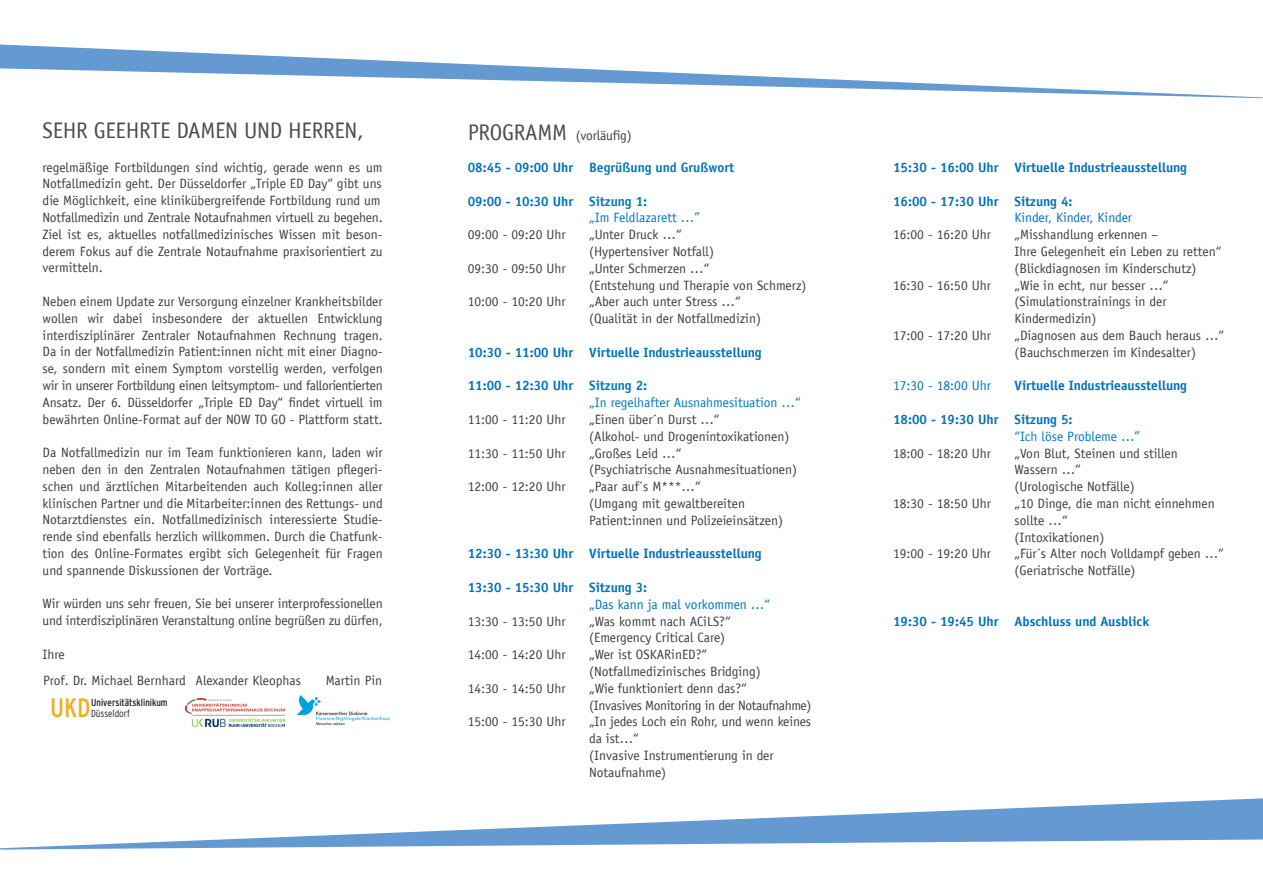
<style>
.page{position:relative;width:1263px;height:893px;background:#fff}
.page>*{position:absolute;margin:0;border:0;box-sizing:border-box;transform-origin:0 0}
.t1{font:condensed 26.7px "Interstate";color:#faab1a}
.t2{font:22.5px "Officina Sans";letter-spacing:-.015em;color:#4b4c4d}
.t3{font:13.5px/16.8px "Officina Sans";color:#3e3e3f}
.t4{font:700 13.5px "Officina Sans";color:#0072bc}
.t5{font:13.5px/16.8px "Officina Sans";color:#007ac0}
.t6{font:13.5px/16.8px "Officina Sans";letter-spacing:-.025em;color:#3e3e3f}
.t7{font:13.5px "Officina Sans";color:#0072bc}
.t8{font:700 13.5px "Officina Sans";color:#007ac0}
.t9{font:condensed 10.2px "Interstate";color:#231f20}
.t10{font:300 condensed 10.2px "Interstate";color:#231f20}
.s1{font-size:22.5px;color:#4b4c4d}
.s2{color:#0072bc}
.s3{font-weight:700;color:#0072bc}
.s4{font-weight:700}
</style>
<div class="page">
<svg style="left:0;top:798px;width:1263px;height:52px"></svg>
<svg style="left:0;top:44px;width:1263px;height:54px"></svg>
<img style="left:186px;top:698px;width:98px;height:28px">
<img style="left:296px;top:696px;width:94px;height:29px">
<h2 class="t2" style="left:43px;top:117px;width:323px">SEHR GEEHRTE DAMEN UND HERREN,</h2>
<p class="t3" style="left:43px;top:159px;width:342px">regelmäßige Fortbildungen sind wichtig, gerade wenn es um Notfallmedizin geht. Der Düsseldorfer „Triple ED Day“ gibt uns die Möglichkeit, eine klinikübergreifende Fortbildung rund um Notfallmedizin und Zentrale Notaufnahmen virtuell zu begehen.<br>Ziel ist es, aktuelles notfallmedizinisches Wissen mit beson&shy;derem Fokus auf die Zentrale Notaufnahme praxisorientiert zu vermitteln.</p>
<p class="t3" style="left:43px;top:293px;width:342px;text-align:justify">Neben einem Update zur Versorgung einzelner Krankheitsbilder wollen wir dabei insbesondere der aktuellen Entwicklung interdisziplinärer Zentraler Notaufnahmen Rechnung tragen.<br>Da in der Notfallmedizin Patient:innen nicht mit einer Diagno&shy;se, sondern mit einem Symptom vorstellig werden, verfolgen wir in unserer Fortbildung einen leitsymptom- und fallorientierten Ansatz. Der 6. Düsseldorfer „Triple ED Day“ findet virtuell im bewährten Online-Format auf der NOW TO GO - Plattform statt.</p>
<p class="t3" style="left:43px;top:444px;width:342px;text-align:justify">Da Notfallmedizin nur im Team funktionieren kann, laden wir neben den in den Zentralen Notaufnahmen tätigen pflegeri&shy;schen und ärztlichen Mitarbeitenden auch Kolleg:innen aller klinischen Partner und die Mitarbeiter:innen des Rettungs- und Notarztdienstes ein. Notfallmedizinisch interessierte Studie&shy;rende sind ebenfalls herzlich willkommen. Durch die Chatfunk&shy;tion des Online-Formates ergibt sich Gelegenheit für Fragen und spannende Diskussionen der Vorträge.</p>
<p class="t3" style="left:43px;top:595px;width:342px">Wir würden uns sehr freuen, Sie bei unserer interprofessionellen und interdisziplinären Veranstaltung online begrüßen zu dürfen,</p>
<p class="t3" style="left:43px;top:646px;width:24px">Ihre</p>
<p class="t3" style="left:43px;top:672px;width:259px">Prof. Dr. Michael Bernhard Alexander Kleophas</p>
<p class="t3" style="left:326px;top:672px;width:58px">Martin Pin</p>
<h1 class="t1" style="left:50px;top:693px;width:42px">UKD</h1>
<p class="t9" style="left:91px;top:697px;width:78px">Universitätsklinikum</p>
<p class="t10" style="left:91px;top:708px;width:40px">Düsseldorf</p>
<p class="t3" style="left:468px;top:127px;width:165px"><span class="s1">PROGRAMM</span> (vorläufig)</p>
<p class="t8" style="left:468px;top:159px;width:268px"><span class="s2">08:45 - 09:00 Uhr</span> Begrüßung und Grußwort</p>
<p class="t5" style="left:589px;top:193px;width:112px;text-indent:-121px"><span class="s3">09:00 - 10:30 Uhr</span> <span class="s4">Sitzung 1:<br></span>„Im Feldlazarett …”</p>
<p class="t3" style="left:468px;top:226px;width:99px">09:00 - 09:20 Uhr</p>
<p class="t3" style="left:589px;top:226px;width:126px">„Unter Druck …“ (Hypertensiver Notfall)</p>
<p class="t3" style="left:468px;top:260px;width:99px">09:30 - 09:50 Uhr</p>
<p class="t3" style="left:589px;top:260px;width:219px">„Unter Schmerzen …“<br>(Entstehung und Therapie von Schmerz)</p>
<p class="t3" style="left:468px;top:293px;width:99px">10:00 - 10:20 Uhr</p>
<p class="t3" style="left:589px;top:293px;width:173px">„Aber auch unter Stress …“ (Qualität in der Notfallmedizin)</p>
<p class="t4" style="left:468px;top:344px;width:296px">10:30 - 11:00 Uhr Virtuelle Industrieausstellung</p>
<p class="t5" style="left:589px;top:377px;width:213px;text-indent:-121px"><span class="s3">11:00 - 12:30 Uhr</span> <span class="s4">Sitzung 2:<br></span>„In regelhafter Ausnahmesituation …“</p>
<p class="t3" style="left:468px;top:411px;width:99px">11:00 - 11:20 Uhr</p>
<p class="t3" style="left:589px;top:411px;width:202px">„Einen über´n Durst …“<br>(Alkohol- und Drogenintoxikationen)</p>
<p class="t3" style="left:468px;top:445px;width:99px">11:30 - 11:50 Uhr</p>
<p class="t3" style="left:589px;top:445px;width:209px">„Großes Leid …“<br>(Psychiatrische Ausnahmesituationen)</p>
<p class="t3" style="left:468px;top:478px;width:99px">12:00 - 12:20 Uhr</p>
<p class="t3" style="left:589px;top:478px;width:195px">„Paar auf´s M***…“<br>(Umgang mit gewaltbereiten<br>Patient:innen und Polizeieinsätzen)</p>
<p class="t4" style="left:468px;top:545px;width:296px">12:30 - 13:30 Uhr Virtuelle Industrieausstellung</p>
<p class="t4" style="left:468px;top:579px;width:181px">13:30 - 15:30 Uhr Sitzung 3:</p>
<p class="t7" style="left:589px;top:596px;width:182px">„Das kann ja mal vorkommen …“</p>
<p class="t3" style="left:468px;top:613px;width:99px">13:30 - 13:50 Uhr</p>
<p class="t3" style="left:589px;top:613px;width:143px">„Was kommt nach ACiLS?“ (Emergency Critical Care)</p>
<p class="t3" style="left:468px;top:646px;width:99px">14:00 - 14:20 Uhr</p>
<p class="t3" style="left:589px;top:646px;width:173px">„Wer ist OSKARinED?“ (Notfallmedizinisches Bridging)</p>
<p class="t3" style="left:468px;top:680px;width:99px">14:30 - 14:50 Uhr</p>
<p class="t6" style="left:589px;top:680px;width:224px">„Wie funktioniert denn das?“<br>(Invasives Monitoring in der Notaufnahme)</p>
<p class="t3" style="left:468px;top:713px;width:99px">15:00 - 15:30 Uhr</p>
<p class="t3" style="left:589px;top:713px;width:223px">„In jedes Loch ein Rohr, und wenn keines da ist…“<br>(Invasive Instrumentierung in der<br>Notaufnahme)</p>
<p class="t4" style="left:893px;top:159px;width:296px">15:30 - 16:00 Uhr Virtuelle Industrieausstellung</p>
<p class="t4" style="left:893px;top:193px;width:181px">16:00 - 17:30 Uhr Sitzung 4:</p>
<p class="t7" style="left:1014px;top:210px;width:119px">Kinder, Kinder, Kinder</p>
<p class="t3" style="left:893px;top:226px;width:99px">16:00 - 16:20 Uhr</p>
<p class="t3" style="left:1014px;top:226px;width:208px">„Misshandlung erkennen –<br>Ihre Gelegenheit ein Leben zu retten“ (Blickdiagnosen im Kinderschutz)</p>
<p class="t3" style="left:893px;top:277px;width:99px">16:30 - 16:50 Uhr</p>
<p class="t3" style="left:1014px;top:277px;width:155px">„Wie in echt, nur besser …“ (Simulationstrainings in der<br>Kindermedizin)</p>
<p class="t3" style="left:893px;top:327px;width:99px">17:00 - 17:20 Uhr</p>
<p class="t3" style="left:1014px;top:327px;width:211px">„Diagnosen aus dem Bauch heraus …“ (Bauchschmerzen im Kindesalter)</p>
<p class="t7" style="left:893px;top:378px;width:99px">17:30 - 18:00 Uhr</p>
<p class="t4" style="left:1014px;top:377px;width:174px">Virtuelle Industrieausstellung</p>
<p class="t4" style="left:893px;top:411px;width:181px">18:00 - 19:30 Uhr Sitzung 5:</p>
<p class="t5" style="left:1014px;top:428px;width:127px">“Ich löse Probleme …”</p>
<p class="t3" style="left:893px;top:445px;width:99px">18:00 - 18:20 Uhr</p>
<p class="t3" style="left:1014px;top:445px;width:165px">„Von Blut, Steinen und stillen<br>Wassern …“<br>(Urologische Notfälle)</p>
<p class="t3" style="left:893px;top:495px;width:99px">18:30 - 18:50 Uhr</p>
<p class="t3" style="left:1014px;top:495px;width:202px">„10 Dinge, die man nicht einnehmen sollte …“<br>(Intoxikationen)</p>
<p class="t3" style="left:893px;top:545px;width:99px">19:00 - 19:20 Uhr</p>
<p class="t3" style="left:1014px;top:545px;width:211px">„Für´s Alter noch Volldampf geben …“ (Geriatrische Notfälle)</p>
<p class="t4" style="left:893px;top:612px;width:258px">19:30 - 19:45 Uhr Abschluss und Ausblick</p>
</div>
